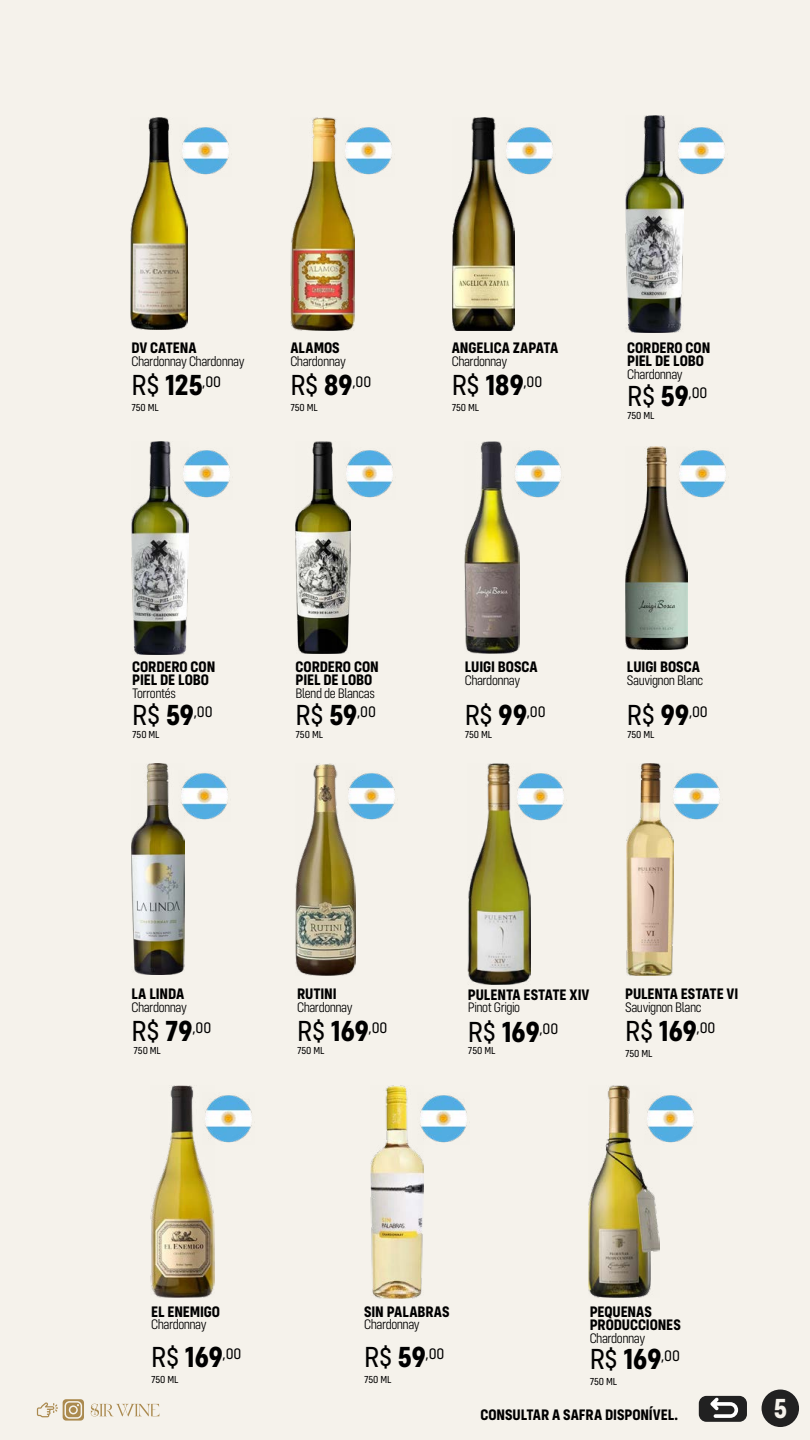
<style>
.page{position:relative;width:810px;height:1440px;background:#f5f2eb}
.page>*{position:absolute;margin:0;border:0;box-sizing:border-box;transform-origin:0 0}
.t1{font:700 30px "Config Condensed";color:#000}
.t2{font:700 28.5px "Config Condensed";color:#f5f2eb}
.t3{font:700 15.75px/13.1px "Config Condensed";letter-spacing:-.005em;color:#000}
.t4{font:15.75px "Config Condensed";color:#000}
.t5{font:300 14.25px "Config Condensed";letter-spacing:-.035em;color:#000}
.t6{font:10.5px "Config Condensed";letter-spacing:-.01em;color:#000}
.s1{font-weight:400}
.s2{font-size:30px}
.s3{font-weight:700;font-size:30px}
</style>
<div class="page">
<svg style="left:37px;top:1399px;width:47px;height:22px"></svg>
<svg style="left:91px;top:1404px;width:68px;height:12px"></svg>
<div style="left:699px;top:1396px;width:48px;height:26px;background:#212121;border-radius:8px"></div>
<svg style="left:710px;top:1397px;width:28px;height:21px"></svg>
<div style="left:762px;top:1389px;width:37px;height:38px;background:#212121;border-radius:50%"></div>
<img style="left:625px;top:446px;width:62px;height:204px">
<img style="left:131px;top:117px;width:57px;height:212px">
<img style="left:626px;top:116px;width:58px;height:216px">
<img style="left:131px;top:441px;width:58px;height:214px">
<img style="left:296px;top:441px;width:55px;height:213px">
<img style="left:465px;top:441px;width:54px;height:212px">
<img style="left:131px;top:763px;width:54px;height:212px">
<img style="left:296px;top:763px;width:60px;height:213px">
<img style="left:467px;top:764px;width:64px;height:220px">
<img style="left:290px;top:117px;width:64px;height:213px">
<img style="left:453px;top:117px;width:61px;height:213px">
<img style="left:179px;top:124px;width:50px;height:52px">
<img style="left:675px;top:124px;width:50px;height:52px">
<img style="left:180px;top:448px;width:50px;height:52px">
<img style="left:343px;top:448px;width:50px;height:52px">
<img style="left:512px;top:448px;width:49px;height:52px">
<img style="left:677px;top:448px;width:49px;height:52px">
<img style="left:178px;top:770px;width:50px;height:52px">
<img style="left:346px;top:770px;width:49px;height:52px">
<img style="left:514px;top:770px;width:50px;height:52px">
<img style="left:343px;top:124px;width:49px;height:52px">
<img style="left:504px;top:124px;width:49px;height:52px">
<img style="left:626px;top:763px;width:48px;height:213px">
<img style="left:670px;top:770px;width:50px;height:52px">
<img style="left:151px;top:1086px;width:64px;height:212px">
<img style="left:203px;top:1092px;width:49px;height:52px">
<img style="left:370px;top:1086px;width:54px;height:212px">
<img style="left:417px;top:1092px;width:50px;height:52px">
<img style="left:589px;top:1086px;width:71px;height:212px">
<img style="left:644px;top:1092px;width:50px;height:52px">
<p class="t3" style="left:131px;top:341px;width:67px">DV CATENA</p>
<p class="t5" style="left:131px;top:353px;width:115px">Chardonnay Chardonnay</p>
<p class="t3" style="left:290px;top:341px;width:51px">ALAMOS</p>
<p class="t5" style="left:290px;top:353px;width:57px">Chardonnay</p>
<p class="t3" style="left:452px;top:341px;width:108px">ANGELICA ZAPATA</p>
<p class="t5" style="left:452px;top:353px;width:57px">Chardonnay</p>
<h1 class="t1" style="left:131px;top:368px;width:91px"><span class="s1">R$</span> 125 <sup>,00</sup></h1>
<p class="t4" style="left:290px;top:373px;width:82px"><span class="s2">R$</span> <span class="s3">89</span> ,00</p>
<h1 class="t1" style="left:452px;top:368px;width:92px"><span class="s1">R$</span> 189 <sup>,00</sup></h1>
<p class="t6" style="left:131px;top:402px;width:29px">750 ML</p>
<p class="t6" style="left:290px;top:402px;width:29px">750 ML</p>
<p class="t6" style="left:452px;top:402px;width:29px">750 ML</p>
<p class="t3" style="left:627px;top:341px;width:85px">CORDERO CON<br>PIEL DE LOBO</p>
<p class="t5" style="left:627px;top:367px;width:57px">Chardonnay</p>
<p class="t4" style="left:627px;top:384px;width:82px"><span class="s2">R$</span> <span class="s3">59</span> ,00</p>
<p class="t6" style="left:627px;top:409px;width:29px">750 ML</p>
<p class="t3" style="left:132px;top:660px;width:85px">CORDERO CON<br>PIEL DE LOBO</p>
<p class="t5" style="left:132px;top:685px;width:45px">Torrontés</p>
<p class="t3" style="left:296px;top:660px;width:85px">CORDERO CON<br>PIEL DE LOBO</p>
<p class="t5" style="left:296px;top:685px;width:81px">Blend de Blancas</p>
<p class="t3" style="left:465px;top:660px;width:75px">LUIGI BOSCA</p>
<p class="t5" style="left:465px;top:672px;width:57px">Chardonnay</p>
<p class="t3" style="left:627px;top:660px;width:75px">LUIGI BOSCA</p>
<p class="t5" style="left:627px;top:672px;width:78px">Sauvignon Blanc</p>
<p class="t4" style="left:132px;top:703px;width:82px"><span class="s2">R$</span> <span class="s3">59</span> ,00</p>
<p class="t4" style="left:296px;top:703px;width:82px"><span class="s2">R$</span> <span class="s3">59</span> ,00</p>
<p class="t4" style="left:465px;top:703px;width:83px"><span class="s2">R$</span> <span class="s3">99</span> ,00</p>
<p class="t4" style="left:627px;top:703px;width:83px"><span class="s2">R$</span> <span class="s3">99</span> ,00</p>
<p class="t6" style="left:132px;top:728px;width:29px">750 ML</p>
<p class="t6" style="left:296px;top:728px;width:29px">750 ML</p>
<p class="t6" style="left:465px;top:728px;width:29px">750 ML</p>
<p class="t6" style="left:627px;top:728px;width:29px">750 ML</p>
<p class="t3" style="left:131px;top:987px;width:54px">LA LINDA</p>
<p class="t5" style="left:131px;top:999px;width:57px">Chardonnay</p>
<p class="t3" style="left:297px;top:987px;width:41px">RUTINI</p>
<p class="t5" style="left:297px;top:999px;width:57px">Chardonnay</p>
<p class="t3" style="left:468px;top:988px;width:123px">PULENTA ESTATE XIV</p>
<p class="t5" style="left:468px;top:1000px;width:54px">Pinot Grigio</p>
<p class="t4" style="left:131px;top:1019px;width:81px"><span class="s2">R$</span> <span class="s3">79</span> ,00</p>
<h1 class="t1" style="left:297px;top:1014px;width:92px"><span class="s1">R$</span> 169 <sup>,00</sup></h1>
<h1 class="t1" style="left:468px;top:1015px;width:92px"><span class="s1">R$</span> 169 <sup>,00</sup></h1>
<p class="t6" style="left:134px;top:1044px;width:29px">750 ML</p>
<p class="t6" style="left:297px;top:1044px;width:29px">750 ML</p>
<p class="t6" style="left:468px;top:1045px;width:29px">750 ML</p>
<p class="t3" style="left:625px;top:987px;width:115px">PULENTA ESTATE VI</p>
<p class="t5" style="left:625px;top:999px;width:78px">Sauvignon Blanc</p>
<h1 class="t1" style="left:625px;top:1014px;width:92px"><span class="s1">R$</span> 169 <sup>,00</sup></h1>
<p class="t6" style="left:625px;top:1048px;width:29px">750 ML</p>
<p class="t3" style="left:151px;top:1305px;width:71px">EL ENEMIGO</p>
<p class="t5" style="left:151px;top:1317px;width:57px">Chardonnay</p>
<h1 class="t1" style="left:151px;top:1340px;width:92px"><span class="s1">R$</span> 169 <sup>,00</sup></h1>
<p class="t6" style="left:151px;top:1374px;width:29px">750 ML</p>
<p class="t3" style="left:364px;top:1305px;width:87px">SIN PALABRAS</p>
<p class="t5" style="left:364px;top:1317px;width:57px">Chardonnay</p>
<p class="t4" style="left:364px;top:1345px;width:82px"><span class="s2">R$</span> <span class="s3">59</span> ,00</p>
<p class="t6" style="left:364px;top:1374px;width:29px">750 ML</p>
<p class="t3" style="left:590px;top:1305px;width:93px">PEQUENAS<br>PRODUCCIONES</p>
<p class="t5" style="left:590px;top:1330px;width:57px">Chardonnay</p>
<h1 class="t1" style="left:590px;top:1342px;width:92px"><span class="s1">R$</span> 169 <sup>,00</sup></h1>
<p class="t6" style="left:590px;top:1376px;width:29px">750 ML</p>
<p class="t3" style="left:480px;top:1408px;width:199px">CONSULTAR A SAFRA DISPONÍVEL.</p>
<h2 class="t2" style="left:774px;top:1392px;width:15px">5</h2>
</div>
